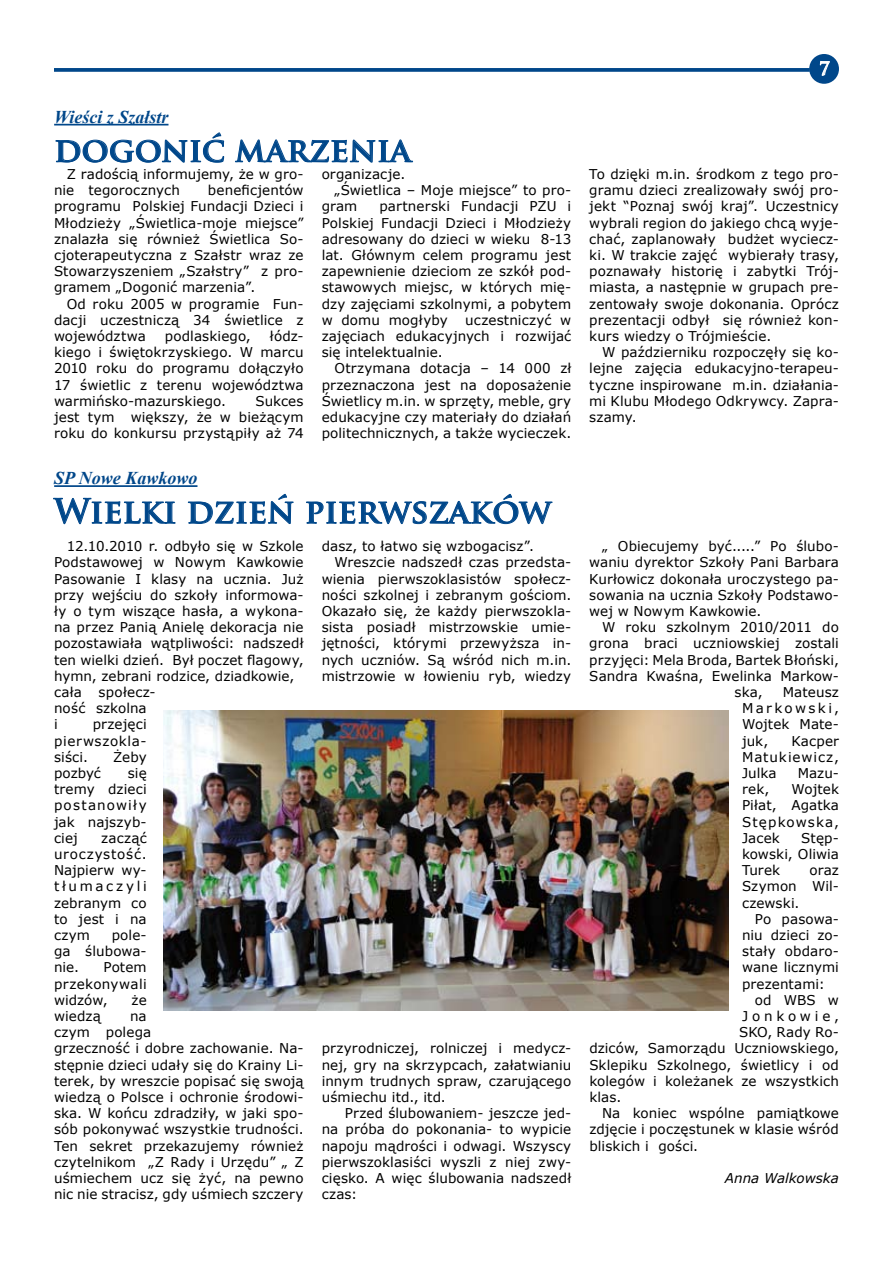
<style>
.page{position:relative;width:893px;height:1263px;background:#fff}
.page>*{position:absolute;margin:0;border:0;box-sizing:border-box;transform-origin:0 0}
.t1{font:700 33px "Trajan Pro";color:#00478a}
.t2{font:italic 700 18px "Times New Roman";color:#00478a}
.t3{font:700 18px "Trajan Pro";color:#fff}
.t4{font:13.5px/16.2px "Verdana";letter-spacing:.01em;color:#000;text-align:justify}
.t5{font:italic 13.5px "Verdana";color:#000}
.t6{font:13.5px "Verdana";letter-spacing:.28em;color:#000}
</style>
<div class="page">
<div style="left:811px;top:56px;width:26px;height:26px;background:#00478a;border-radius:50%"></div>
<svg style="left:820px;top:61px;width:10px;height:15px"></svg>
<div style="left:809px;top:54px;width:30px;height:30px;border:4px solid #00478a;border-radius:50%"></div>
<svg style="left:54px;top:68px;width:756px;height:4px;background:#0f5291"></svg>
<hr style="left:54px;top:124px;width:114px;height:1px;background:#00478a">
<svg style="left:55px;top:132px;width:169px;height:31px"></svg>
<svg style="left:235px;top:139px;width:178px;height:24px"></svg>
<hr style="left:54px;top:485px;width:143px;height:2px;background:#00478a">
<svg style="left:53px;top:497px;width:123px;height:27px"></svg>
<svg style="left:188px;top:494px;width:106px;height:30px"></svg>
<svg style="left:306px;top:494px;width:247px;height:30px"></svg>
<img style="left:163px;top:710px;width:565px;height:301px">
<h2 class="t2" style="left:54px;top:104px;width:116px">Wieści z Szałstr</h2>
<h1 class="t1" style="left:54px;top:129px;width:358px">dogonić marzenia</h1>
<p class="t4" style="left:54px;top:166px;width:251px;text-indent:13px">Z radością informujemy, że w gro&shy;nie tegorocznych</p>
<p class="t4" style="left:322px;top:166px;width:85px">organizacje.</p>
<p class="t4" style="left:334px;top:182px;width:238px">„Świetlica – Moje miejsce” to pro-</p>
<p class="t4" style="left:322px;top:198px;width:37px">gram</p>
<p class="t4" style="left:54px;top:182px;width:251px;text-indent:154px">beneficjentów programu Polskiej Fundacji Dzieci i Młodzieży „Świetlica-moje miejsce” znalazła się również Świetlica So&shy;cjoterapeutyczna z Szałstr wraz ze Stowarzyszeniem „Szałstry” z pro&shy;gramem „Dogonić marzenia”.</p>
<p class="t4" style="left:54px;top:295px;width:251px;text-indent:13px">Od roku 2005 w programie Fun&shy;dacji uczestniczą 34 świetlice z województwa</p>
<p class="t4" style="left:322px;top:198px;width:251px;text-indent:58px">partnerski Fundacji PZU i Polskiej Fundacji Dzieci i Młodzieży adresowany do dzieci w wieku 8-13 lat. Głównym celem programu jest zapewnienie dzieciom ze szkół pod&shy;stawowych miejsc, w których mię&shy;dzy zajęciami szkolnymi, a pobytem w domu mogłyby</p>
<p class="t4" style="left:322px;top:312px;width:251px;text-indent:144px">uczestniczyć w zajęciach edukacyjnych i rozwijać się intelektualnie.</p>
<p class="t4" style="left:322px;top:360px;width:251px;text-indent:13px">Otrzymana dotacja – 14 000 zł przeznaczona jest na doposażenie Świetlicy m.in. w sprzęty, meble, gry edukacyjne czy materiały do działań politechnicznych, a także wycieczek.</p>
<p class="t4" style="left:54px;top:328px;width:251px;text-indent:216px">łódz&shy;kiego i świętokrzyskiego. W marcu 2010 roku do programu dołączyło 17 świetlic z terenu województwa warmińsko-mazurskiego.</p>
<p class="t4" style="left:165px;top:328px;width:87px">podlaskiego,</p>
<p class="t4" style="left:54px;top:393px;width:251px;text-indent:201px">Sukces jest tym większy, że w bieżącym roku do konkursu przystąpiły aż 74</p>
<h2 class="t2" style="left:54px;top:466px;width:145px">SP Nowe Kawkowo</h2>
<h1 class="t1" style="left:54px;top:491px;width:498px">Wielki dzień pierwszaków</h1>
<p class="t4" style="left:54px;top:538px;width:251px;text-align:left;text-indent:13px">12.10.2010 r. odbyło się w Szkole<br>Podstawowej w Nowym Kawkowie<br>Pasowanie I klasy na ucznia. Już przy wejściu do szkoły informowa&shy;ły o tym wiszące hasła, a wykona&shy;na przez Panią Anielę dekoracja nie pozostawiała wątpliwości: nadszedł ten wielki dzień. Był poczet flagowy, hymn, zebrani rodzice, dziadkowie, cała społecz-<br>ność szkolna<br>i</p>
<p class="t4" style="left:322px;top:538px;width:214px">dasz, to łatwo się wzbogacisz”.</p>
<p class="t4" style="left:334px;top:554px;width:238px">Wreszcie nadszedł czas przedsta-</p>
<p class="t4" style="left:322px;top:570px;width:251px">wienia pierwszoklasistów społecz-</p>
<p class="t4" style="left:322px;top:586px;width:251px">ności szkolnej i zebranym gościom.</p>
<p class="t4" style="left:322px;top:603px;width:251px">Okazało się, że każdy pierwszokla-</p>
<p class="t4" style="left:322px;top:619px;width:251px">sista posiadł mistrzowskie umie-</p>
<p class="t4" style="left:322px;top:635px;width:251px">jętności, którymi przewyższa in-</p>
<p class="t4" style="left:322px;top:651px;width:251px">nych uczniów. Są wśród nich m.in.</p>
<p class="t4" style="left:322px;top:667px;width:251px">mistrzowie w łowieniu ryb, wiedzy</p>
<p class="t4" style="left:54px;top:716px;width:94px;text-indent:39px">przejęci pierwszokla&shy;siści.</p>
<p class="t4" style="left:113px;top:748px;width:35px">Żeby</p>
<p class="t4" style="left:54px;top:765px;width:49px">pozbyć</p>
<p class="t4" style="left:54px;top:765px;width:94px;text-indent:74px">się tremy dzieci postanowiły jak najszyb&shy;ciej</p>
<p class="t4" style="left:54px;top:829px;width:94px;text-indent:47px">zacząć uroczystość.<br>Najpierw wy&shy;tłumaczyli zebranym co to jest i na czym</p>
<p class="t4" style="left:54px;top:927px;width:94px;text-indent:58px">pole&shy;ga ślubowa&shy;nie.</p>
<p class="t4" style="left:54px;top:959px;width:94px;text-indent:49px">Potem przekonywali widzów,</p>
<p class="t4" style="left:132px;top:991px;width:17px">że</p>
<p class="t4" style="left:54px;top:1008px;width:48px">wiedzą</p>
<p class="t4" style="left:54px;top:1008px;width:251px;text-align:left;text-indent:76px">na<br>czym polega<br>grzeczność i dobre zachowanie. Na&shy;stępnie dzieci udały się do Krainy Li&shy;terek, by wreszcie popisać się swoją wiedzą o Polsce i ochronie środowi&shy;ska. W końcu zdradziły, w jaki spo&shy;sób pokonywać wszystkie trudności.<br>Ten sekret przekazujemy również czytelnikom „Z Rady i Urzędu” „ Z uśmiechem ucz się żyć, na pewno nic nie stracisz, gdy uśmiech szczery</p>
<p class="t4" style="left:322px;top:1040px;width:251px">przyrodniczej, rolniczej i medycz&shy;nej, gry na skrzypcach, załatwianiu innym trudnych spraw, czarującego uśmiechu itd., itd.</p>
<p class="t4" style="left:322px;top:1105px;width:251px;text-indent:23px">Przed ślubowaniem- jeszcze jed&shy;na próba do pokonania- to wypicie napoju mądrości i odwagi. Wszyscy pierwszoklasiści wyszli z niej zwy&shy;cięsko. A więc ślubowania nadszedł czas:</p>
<h2 class="t3" style="left:819px;top:57px;width:12px">7</h2>
<p class="t4" style="left:589px;top:166px;width:251px">To dzięki m.in. środkom z tego pro&shy;gramu dzieci zrealizowały swój pro&shy;jekt “Poznaj swój kraj”. Uczestnicy wybrali region do jakiego chcą wyje&shy;chać, zaplanowały budżet wyciecz&shy;ki. W trakcie zajęć wybierały trasy, poznawały historię i zabytki Trój&shy;miasta, a następnie w grupach pre&shy;zentowały swoje dokonania. Oprócz prezentacji odbył się również kon&shy;kurs wiedzy o Trójmieście.</p>
<p class="t4" style="left:589px;top:344px;width:251px;text-indent:13px">W październiku rozpoczęły się ko&shy;lejne zajęcia edukacyjno-terapeu&shy;tyczne inspirowane m.in. działania&shy;mi Klubu Młodego Odkrywcy. Zapra&shy;szamy.</p>
<p class="t4" style="left:589px;top:538px;width:251px;text-indent:13px">„ Obiecujemy być.....” Po ślubo&shy;waniu dyrektor Szkoły Pani Barbara Kurłowicz dokonała uroczystego pa&shy;sowania na ucznia Szkoły Podstawo&shy;wej w Nowym Kawkowie.</p>
<p class="t4" style="left:602px;top:619px;width:238px">W roku szkolnym 2010/2011 do</p>
<p class="t4" style="left:589px;top:635px;width:251px">grona braci uczniowskiej zostali</p>
<p class="t4" style="left:589px;top:651px;width:251px">przyjęci: Mela Broda, Bartek Błoński,</p>
<p class="t4" style="left:589px;top:667px;width:251px">Sandra Kwaśna, Ewelinka Markow-</p>
<p class="t4" style="left:735px;top:684px;width:30px">ska,</p>
<p class="t4" style="left:742px;top:684px;width:98px;text-indent:41px">Mateusz Markowski, Wojtek Mate&shy;juk,</p>
<p class="t4" style="left:742px;top:732px;width:98px;text-indent:49px">Kacper Matukiewicz, Julka</p>
<p class="t4" style="left:798px;top:765px;width:43px">Mazu-</p>
<p class="t4" style="left:742px;top:781px;width:98px;text-indent:49px">Wojtek Piłat, Agatka Stępkowska, Jacek</p>
<p class="t4" style="left:742px;top:781px;width:29px">rek,</p>
<p class="t4" style="left:742px;top:829px;width:98px;text-indent:59px">Stęp&shy;kowski, Oliwia Turek</p>
<p class="t4" style="left:742px;top:862px;width:98px;text-indent:67px">oraz Szymon Wil&shy;czewski.</p>
<p class="t4" style="left:742px;top:910px;width:98px;text-indent:13px">Po pasowa&shy;niu dzieci zo&shy;stały obdaro&shy;wane licznymi prezentami:</p>
<p class="t4" style="left:755px;top:991px;width:86px">od WBS w</p>
<p class="t6" style="left:742px;top:1007px;width:98px">Jonkowie,</p>
<p class="t4" style="left:739px;top:1024px;width:101px">SKO, Rady Ro-</p>
<p class="t4" style="left:589px;top:1040px;width:251px">dziców, Samorządu Uczniowskiego,</p>
<p class="t4" style="left:589px;top:1056px;width:251px">Sklepiku Szkolnego, świetlicy i od</p>
<p class="t4" style="left:589px;top:1072px;width:251px">kolegów i koleżanek ze wszystkich</p>
<p class="t4" style="left:589px;top:1089px;width:34px">klas.</p>
<p class="t4" style="left:602px;top:1105px;width:238px">Na koniec wspólne pamiątkowe</p>
<p class="t4" style="left:589px;top:1121px;width:251px">zdjęcie i poczęstunek w klasie wśród</p>
<p class="t4" style="left:589px;top:1137px;width:110px">bliskich i gości.</p>
<p class="t5" style="left:725px;top:1169px;width:116px">Anna Walkowska</p>
</div>
